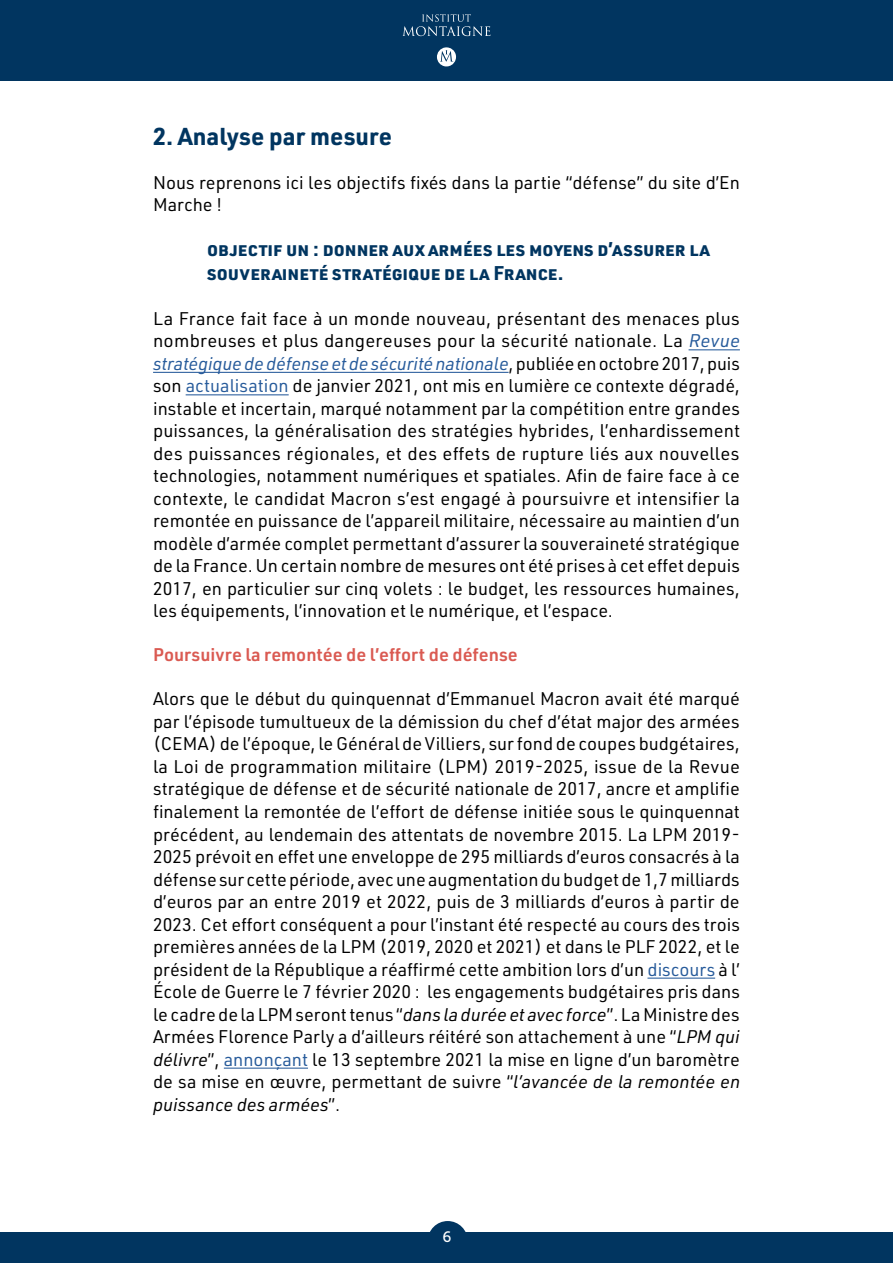
<style>
.page{position:relative;width:893px;height:1263px;background:#fff}
.page>*{position:absolute;margin:0;border:0;box-sizing:border-box;transform-origin:0 0}
.t1{font:700 24px "URWDIN";color:#013560}
.t2{font:700 19.5px/23.4px "URWDIN";color:#013560}
.t3{font:18px/22.5px "URWDIN";color:#000;text-align:justify}
.t4{font:600 18px "URWDIN";color:#da5a52}
.t5{font:15px "Museo 500";color:#fff}
.s1{font-style:italic;color:#275b9b}
.s2{color:#275b9b}
.s3{font-style:italic}
</style>
<div class="page">
<div style="left:0;top:0;width:893px;height:81px;background:#013560"></div>
<svg style="left:403px;top:14px;width:87px;height:22px"></svg>
<svg style="left:437px;top:47px;width:19px;height:19px"></svg>
<div style="left:0;top:1232px;width:893px;height:31px;background:#013560"></div>
<div style="left:428px;top:1221px;width:40px;height:40px;background:#013560;border-radius:50%"></div>
<hr style="left:689px;top:349px;width:51px;height:1px;background:#275b9b">
<hr style="left:153px;top:372px;width:356px;height:1px;background:#275b9b">
<hr style="left:186px;top:394px;width:103px;height:1px;background:#275b9b">
<hr style="left:647px;top:977px;width:68px;height:2px;background:#275b9b">
<hr style="left:224px;top:1067px;width:84px;height:2px;background:#275b9b">
<h1 class="t1" style="left:153px;top:120px;width:240px">2. Analyse par mesure</h1>
<p class="t3" style="left:153px;top:171px;width:588px">Nous reprenons ici les objectifs fixés dans la partie “défense” du site d’En<br>Marche !</p>
<p class="t2" style="left:207px;top:237px;width:505px">objectif un : donner aux armées les moyens d’assurer la souveraineté stratégique de la France.</p>
<p class="t3" style="left:153px;top:306px;width:589px">La France fait face à un monde nouveau, présentant des menaces plus nombreuses et plus dangereuses pour la sécurité nationale. La <span class="s1">Revue stratégique de défense et de sécurité nationale</span>, publiée en octobre 2017, puis son <span class="s2">actualisation</span> de janvier 2021, ont mis en lumière ce contexte dégradé, instable et incertain, marqué notamment par la compétition entre grandes puissances, la généralisation des stratégies hybrides, l’enhardissement des puissances régionales, et des effets de rupture liés aux nouvelles technologies, notamment numériques et spatiales. Afin de faire face à ce contexte, le candidat Macron s’est engagé à poursuivre et intensifier la remontée en puissance de l’appareil militaire, nécessaire au maintien d’un modèle d’armée complet permettant d’assurer la souveraineté stratégique de la France. Un certain nombre de mesures ont été prises à cet effet depuis 2017, en particulier sur cinq volets : le budget, les ressources humaines, les équipements, l’innovation et le numérique, et l’espace.</p>
<p class="t4" style="left:153px;top:643px;width:366px">Poursuivre la remontée de l’effort de défense</p>
<p class="t3" style="left:153px;top:687px;width:589px">Alors que le début du quinquennat d’Emmanuel Macron avait été marqué par l’épisode tumultueux de la démission du chef d’état major des armées (CEMA) de l’époque, le Général de Villiers, sur fond de coupes budgétaires, la Loi de programmation militaire (LPM) 2019-2025, issue de la Revue stratégique de défense et de sécurité nationale de 2017, ancre et amplifie finalement la remontée de l’effort de défense initiée sous le quinquennat précédent, au lendemain des attentats de novembre 2015. La LPM 2019- 2025 prévoit en effet une enveloppe de 295 milliards d’euros consacrés à la défense sur cette période, avec une augmentation du budget de 1,7 milliards d’euros par an entre 2019 et 2022, puis de 3 milliards d’euros à partir de 2023. Cet effort conséquent a pour l’instant été respecté au cours des trois premières années de la LPM (2019, 2020 et 2021) et dans le PLF 2022, et le président de la République a réaffirmé cette ambition lors d’un <span class="s2">discours</span> à l’ École de Guerre le 7 février 2020 : les engagements budgétaires pris dans le cadre de la LPM seront tenus “<span class="s3">dans la durée et avec force</span>”. La Ministre des Armées Florence Parly a d’ailleurs réitéré son attachement à une “<span class="s3">LPM qui délivre</span>”, <span class="s2">annonçant</span> le 13 septembre 2021 la mise en ligne d’un baromètre de sa mise en œuvre, permettant de suivre “<span class="s3">l’avancée de la remontée en puissance des armées</span>”.</p>
<p class="t5" style="left:443px;top:1228px;width:10px">6</p>
</div>
